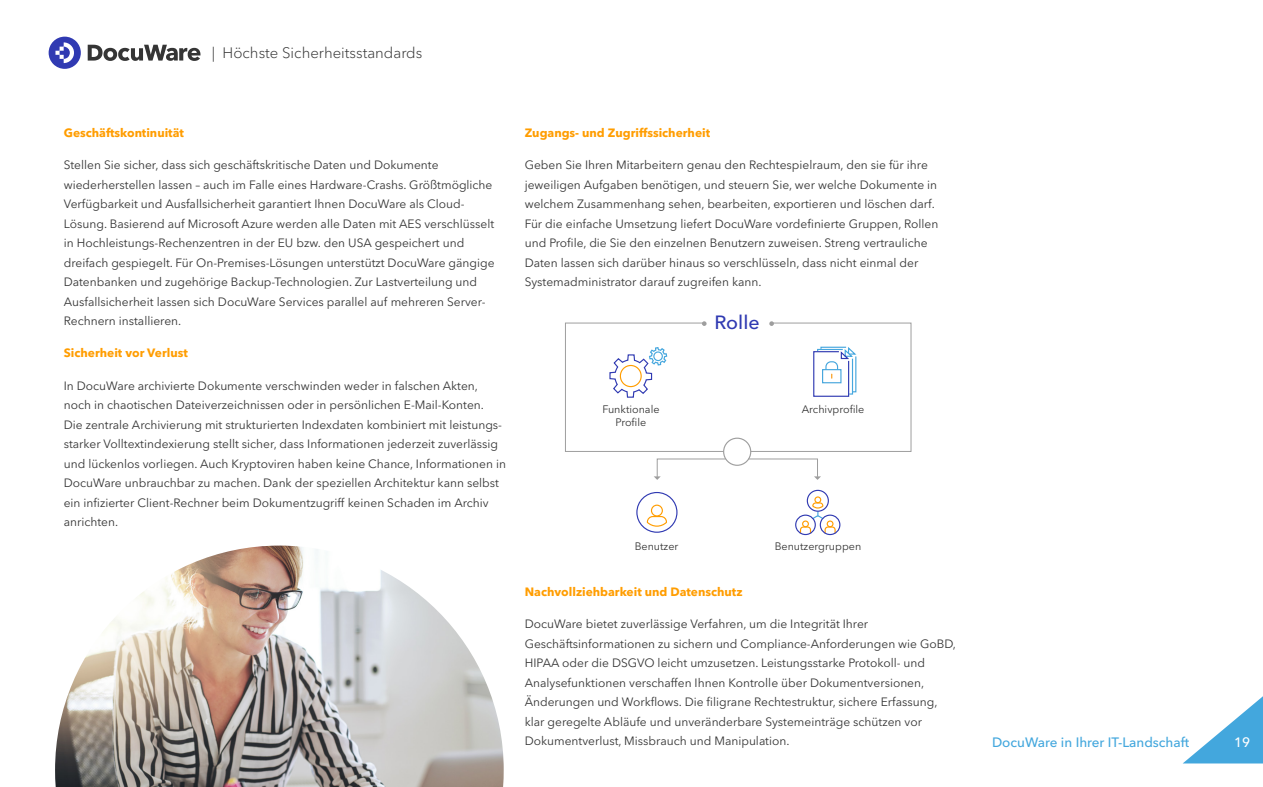
<style>
.page{position:relative;width:1263px;height:787px;background:#fff}
.page>*{position:absolute;margin:0;border:0;box-sizing:border-box;transform-origin:0 0}
.t1{font:500 19.05px "Avenir Next LT Pro";color:#303ab2}
.t2{font:300 15px "Avenir Next LT Pro";color:#353535}
.t3{font:500 13.5px "Avenir Next LT Pro";color:#43a7dd}
.t4{font:500 13.5px "Avenir Next LT Pro";color:#fff}
.t5{font:12px/19.5px "Avenir Next LT Pro";color:#353535}
.t6{font:700 12px "Avenir Next LT Pro";color:#ff9d00}
.t7{font:10.8px/12.9px "Avenir Next LT Pro";color:#353535;text-align:center}
</style>
<div class="page">
<svg style="left:49px;top:37px;width:32px;height:32px"></svg>
<svg style="left:88px;top:45px;width:112px;height:16px"></svg>
<div style="left:565px;top:323px;width:346px;height:129px;border:1px solid #9e9e9e"></div>
<svg style="left:609px;top:347px;width:59px;height:51px"></svg>
<div style="left:653px;top:351px;width:10px;height:10px;border:1px solid #46a7de;border-radius:4px"></div>
<svg style="left:813px;top:346px;width:44px;height:51px"></svg>
<svg style="left:799px;top:526px;width:13px;height:8px"></svg>
<svg style="left:824px;top:526px;width:12px;height:8px"></svg>
<div style="left:814px;top:496px;width:7px;height:7px;border:1px solid #ff9d00;border-radius:50%"></div>
<div style="left:802px;top:520px;width:7px;height:7px;border:1px solid #ff9d00;border-radius:50%"></div>
<div style="left:827px;top:520px;width:6px;height:7px;border:1px solid #ff9d00;border-radius:50%"></div>
<svg style="left:811px;top:502px;width:14px;height:18px"></svg>
<div style="left:795px;top:514px;width:21px;height:21px;border:1px solid #303ab2;border-radius:50%"></div>
<div style="left:820px;top:514px;width:20px;height:21px;border:1px solid #303ab2;border-radius:50%"></div>
<div style="left:807px;top:490px;width:22px;height:22px;border:1px solid #303ab2;border-radius:50%"></div>
<div style="left:651px;top:504px;width:12px;height:12px;border:1px solid #ff9d00;border-radius:50%"></div>
<svg style="left:646px;top:515px;width:21px;height:12px"></svg>
<div style="left:636px;top:492px;width:41px;height:41px;border:1px solid #303ab2;border-radius:50%"></div>
<div style="left:724px;top:438px;width:27px;height:27px;background:#fff;border-radius:50%"></div>
<div style="left:723px;top:437px;width:28px;height:29px;border:1px solid #9e9e9e;border-radius:50%"></div>
<div style="left:705px;top:304px;width:67px;height:31px;background:#fff"></div>
<svg style="left:702px;top:321px;width:4px;height:5px"></svg>
<svg style="left:769px;top:321px;width:5px;height:5px"></svg>
<svg style="left:654px;top:458px;width:72px;height:22px"></svg>
<svg style="left:748px;top:458px;width:73px;height:22px"></svg>
<svg style="left:1183px;top:696px;width:80px;height:67px"></svg>
<img style="left:55px;top:545px;width:449px;height:242px">
<p class="t2" style="left:212px;top:44px;width:212px">| Höchste Sicherheitsstandards</p>
<p class="t6" style="left:64px;top:125px;width:122px">Geschäftskontinuität</p>
<p class="t5" style="left:64px;top:155px;width:432px">Stellen Sie sicher, dass sich geschäftskritische Daten und Dokumente wiederherstellen lassen – auch im Falle eines Hardware-Crashs. Größtmögliche Verfügbarkeit und Ausfallsicherheit garantiert Ihnen DocuWare als Cloud-Lösung. Basierend auf Microsoft Azure werden alle Daten mit AES verschlüsselt in Hochleistungs-Rechenzentren in der EU bzw. den USA gespeichert und dreifach gespiegelt. Für On-Premises-Lösungen unterstützt DocuWare gängige Datenbanken und zugehörige Backup-Technologien. Zur Lastverteilung und Ausfallsicherheit lassen sich DocuWare Services parallel auf mehreren Server-Rechnern installieren.</p>
<p class="t6" style="left:64px;top:346px;width:126px">Sicherheit vor Verlust</p>
<p class="t5" style="left:64px;top:376px;width:444px">In DocuWare archivierte Dokumente verschwinden weder in falschen Akten, noch in chaotischen Dateiverzeichnissen oder in persönlichen E-Mail-Konten.<br>Die zentrale Archivierung mit strukturierten Indexdaten kombiniert mit leistungs&shy;starker Volltextindexierung stellt sicher, dass Informationen jederzeit zuverlässig und lückenlos vorliegen. Auch Kryptoviren haben keine Chance, Informationen in DocuWare unbrauchbar zu machen. Dank der speziellen Architektur kann selbst ein infizierter Client-Rechner beim Dokumentzugriff keinen Schaden im Archiv anrichten.</p>
<p class="t6" style="left:525px;top:125px;width:187px">Zugangs- und Zugriffssicherheit</p>
<p class="t5" style="left:525px;top:155px;width:415px">Geben Sie Ihren Mitarbeitern genau den Rechtespielraum, den sie für ihre jeweiligen Aufgaben benötigen, und steuern Sie, wer welche Dokumente in welchem Zusammenhang sehen, bearbeiten, exportieren und löschen darf.<br>Für die einfache Umsetzung liefert DocuWare vordefinierte Gruppen, Rollen und Profile, die Sie den einzelnen Benutzern zuweisen. Streng vertrauliche Daten lassen sich darüber hinaus so verschlüsseln, dass nicht einmal der Systemadministrator darauf zugreifen kann.</p>
<p class="t1" style="left:714px;top:311px;width:47px">Rolle</p>
<p class="t7" style="left:602px;top:402px;width:59px">Funktionale<br>Profile</p>
<p class="t7" style="left:802px;top:402px;width:64px">Archivprofile</p>
<p class="t7" style="left:635px;top:539px;width:45px">Benutzer</p>
<p class="t7" style="left:775px;top:539px;width:88px">Benutzergruppen</p>
<p class="t6" style="left:525px;top:584px;width:219px">Nachvollziehbarkeit und Datenschutz</p>
<p class="t5" style="left:525px;top:614px;width:433px">DocuWare bietet zuverlässige Verfahren, um die Integrität Ihrer Geschäftsinformationen zu sichern und Compliance-Anforderungen wie GoBD, HIPAA oder die DSGVO leicht umzusetzen. Leistungsstarke Protokoll- und Analysefunktionen verschaffen Ihnen Kontrolle über Dokumentversionen, Änderungen und Workflows. Die filigrane Rechtestruktur, sichere Erfassung, klar geregelte Abläufe und unveränderbare Systemeinträge schützen vor Dokumentverlust, Missbrauch und Manipulation.</p>
<p class="t3" style="left:992px;top:734px;width:199px">DocuWare in Ihrer IT-Landschaft</p>
<p class="t4" style="left:1234px;top:734px;width:18px">19</p>
</div>
